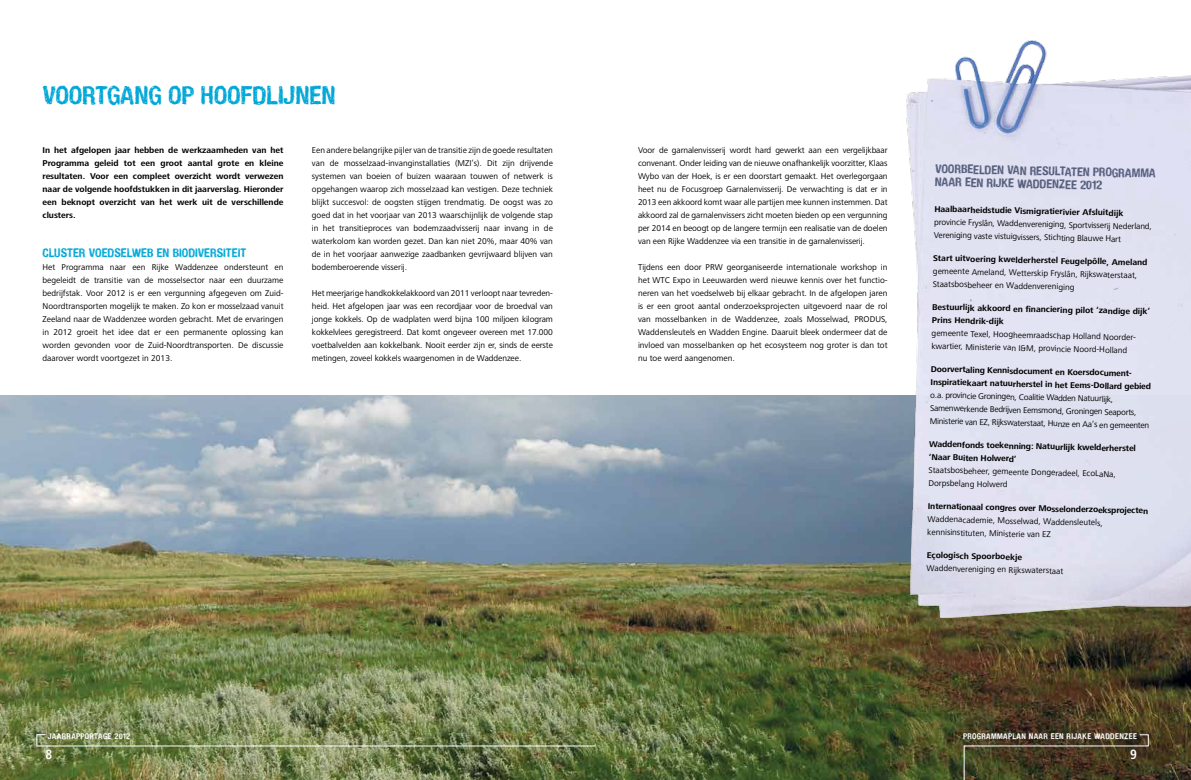
<style>
.page{position:relative;width:1191px;height:780px;background:#fff}
.page>*{position:absolute;margin:0;border:0;box-sizing:border-box;transform-origin:0 0}
.t1{font:700 25px "Hand Vetica";letter-spacing:-.01em;color:#00a7d7}
.t2{font:700 condensed 14px "Frutiger Next LT";color:#fff}
.t3{font:700 12px/12.9px "Hand Vetica";color:#545c7c}
.t4{font:700 12px "Hand Vetica";letter-spacing:-.005em;color:#00a7d7}
.t5{font:8.7px/13px "Frutiger Next LT";color:#000}
.t6{font:700 8.7px/13px "Frutiger Next LT";color:#000}
.t7{font:700 8px "Hand Vetica";letter-spacing:.04em;color:#fff}
</style>
<div class="page">
<img style="left:0;top:395px;width:1191px;height:385px">
<svg style="left:37px;top:734px;width:559px;height:12px;background:#7d8a59"></svg>
<svg style="left:963px;top:734px;width:185px;height:46px;background:#483f27"></svg>
<img style="left:906px;top:40px;width:285px;height:578px">
<h1 class="t1" style="left:43px;top:80px;width:295px">VOORTGANG OP HOOFDLIJNEN</h1>
<p class="t6" style="left:43px;top:144px;width:242px;text-align:justify">In het afgelopen jaar hebben de werkzaamheden van het Programma geleid tot een groot aantal grote en kleine resultaten. Voor een compleet overzicht wordt verwezen naar de volgende hoofdstukken in dit jaarverslag. Hieronder een beknopt overzicht van het werk uit de verschillende clusters.</p>
<h3 class="t4" style="left:43px;top:245px;width:205px">CLUSTER VOEDSELWEB EN BIODIVERSITEIT</h3>
<p class="t5" style="left:43px;top:261px;width:242px;text-align:justify">Het Programma naar een Rijke Waddenzee ondersteunt en begeleidt de transitie van de mosselsector naar een duurzame bedrijfstak. Voor 2012 is er een vergunning afgegeven om Zuid-Noordtransporten mogelijk te maken. Zo kon er mosselzaad vanuit Zeeland naar de Waddenzee worden gebracht. Met de ervaringen in 2012 groeit het idee dat er een permanente oplossing kan worden gevonden voor de Zuid-Noordtransporten. De discussie daarover wordt voortgezet in 2013.</p>
<p class="t5" style="left:312px;top:144px;width:242px;text-align:justify">Een andere belangrijke pijler van de transitie zijn de goede resultaten van de mosselzaad-invanginstallaties (MZI’s). Dit zijn drijvende systemen van boeien of buizen waaraan touwen of netwerk is opgehangen waarop zich mosselzaad kan vestigen. Deze techniek blijkt succesvol: de oogsten stijgen trendmatig. De oogst was zo goed dat in het voorjaar van 2013 waarschijnlijk de volgende stap in het transitieproces van bodemzaadvisserij naar invang in de waterkolom kan worden gezet. Dan kan niet 20%, maar 40% van de in het voorjaar aanwezige zaadbanken gevrijwaard blijven van bodemberoerende visserij.</p>
<p class="t5" style="left:312px;top:287px;width:242px;text-align:justify">Het meerjarige handkokkelakkoord van 2011 verloopt naar tevreden&shy;heid. Het afgelopen jaar was een recordjaar voor de broedval van jonge kokkels. Op de wadplaten werd bijna 100 miljoen kilogram kokkelvlees geregistreerd. Dat komt ongeveer overeen met 17.000 voetbalvelden aan kokkelbank. Nooit eerder zijn er, sinds de eerste metingen, zoveel kokkels waargenomen in de Waddenzee.</p>
<p class="t5" style="left:638px;top:144px;width:251px;text-align:justify">Voor de garnalenvisserij wordt hard gewerkt aan een vergelijkbaar convenant. Onder leiding van de nieuwe onafhankelijk voorzitter, Klaas Wybo van der Hoek, is er een doorstart gemaakt. Het overlegorgaan heet nu de Focusgroep Garnalenvisserij. De verwachting is dat er in 2013 een akkoord komt waar alle partijen mee kunnen instemmen. Dat akkoord zal de garnalenvissers zicht moeten bieden op een vergunning per 2014 en beoogt op de langere termijn een realisatie van de doelen van een Rijke Waddenzee via een transitie in de garnalenvisserij.</p>
<p class="t5" style="left:638px;top:261px;width:251px;text-align:justify">Tijdens een door PRW georganiseerde internationale workshop in het WTC Expo in Leeuwarden werd nieuwe kennis over het functio&shy;neren van het voedselweb bij elkaar gebracht. In de afgelopen jaren is er een groot aantal onderzoeksprojecten uitgevoerd naar de rol van mosselbanken in de Waddenzee, zoals Mosselwad, PRODUS, Waddensleutels en Wadden Engine. Daaruit bleek ondermeer dat de invloed van mosselbanken op het ecosysteem nog groter is dan tot nu toe werd aangenomen.</p>
<h3 class="t3" style="left:935px;top:162px;width:222px;rotate:1deg">VOORBEELDEN VAN RESULTATEN PROGRAMMA<br>NAAR EEN RIJKE WADDENZEE 2012</h3>
<p class="t6" style="left:934px;top:203px;width:190px;rotate:1deg">Haalbaarheidstudie Vismigratierivier Afsluitdijk</p>
<p class="t5" style="left:934px;top:216px;width:219px;rotate:1deg">provincie Fryslân, Waddenvereniging, Sportvisserij Nederland,<br>Vereniging vaste vistuigvissers, Stichting Blauwe Hart</p>
<p class="t6" style="left:933px;top:252px;width:216px;rotate:1deg">Start uitvoering kwelderherstel Feugelpôlle, Ameland</p>
<p class="t5" style="left:933px;top:265px;width:206px;rotate:1deg">gemeente Ameland, Wetterskip Fryslân, Rijkswaterstaat,<br>Staatsbosbeheer en Waddenvereniging</p>
<p class="t6" style="left:932px;top:301px;width:219px;line-height:12.7px;rotate:1deg">Bestuurlijk akkoord en fi nanciering pilot ‘zandige dijk’<br>Prins Hendrik-dijk</p>
<p class="t5" style="left:931px;top:327px;width:207px;rotate:1deg">gemeente Texel, Hoogheemraadschap Holland Noorder&shy;kwartier, Ministerie van I&amp;M, provincie Noord-Holland</p>
<p class="t6" style="left:931px;top:363px;width:222px;rotate:1deg">Doorvertaling Kennisdocument en Koersdocument-<br>Inspiratiekaart natuurherstel in het Eems-Dollard gebied</p>
<p class="t5" style="left:930px;top:389px;width:221px;rotate:1deg">o.a. provincie Groningen, Coalitie Wadden Natuurlijk,<br>Samenwerkende Bedrijven Eemsmond, Groningen Seaports,<br>Ministerie van EZ, Rijkswaterstaat, Hunze en Aa’s en gemeenten</p>
<p class="t6" style="left:929px;top:438px;width:208px;line-height:12.7px;rotate:1deg">Waddenfonds toekenning: Natuurlijk kwelderherstel ‘Naar Buiten Holwerd’</p>
<p class="t5" style="left:928px;top:464px;width:189px;rotate:1deg">Staatsbosbeheer, gemeente Dongeradeel, EcoLaNa,<br>Dorpsbelang Holwerd</p>
<p class="t6" style="left:928px;top:500px;width:222px;rotate:1deg">Internationaal congres over Mosselonderzoeksprojecten</p>
<p class="t5" style="left:927px;top:513px;width:177px;rotate:1deg">Waddenacademie, Mosselwad, Waddensleutels, kennisinstituten, Ministerie van EZ</p>
<p class="t6" style="left:927px;top:548px;width:97px;rotate:1deg">Eçologisch Spoorboekje</p>
<p class="t5" style="left:926px;top:561px;width:138px;rotate:1deg">Waddenvereniging en Rijkswaterstaat</p>
<p class="t7" style="left:48px;top:731px;width:84px">JAARRAPPORTAGE 2012</p>
<h2 class="t2" style="left:45px;top:747px;width:8px">8</h2>
<p class="t7" style="left:963px;top:731px;width:176px">PROGRAMMAPLAN NAAR EEN RIJAKE WADDENZEE</p>
<h2 class="t2" style="left:1130px;top:747px;width:8px">9</h2>
</div>
